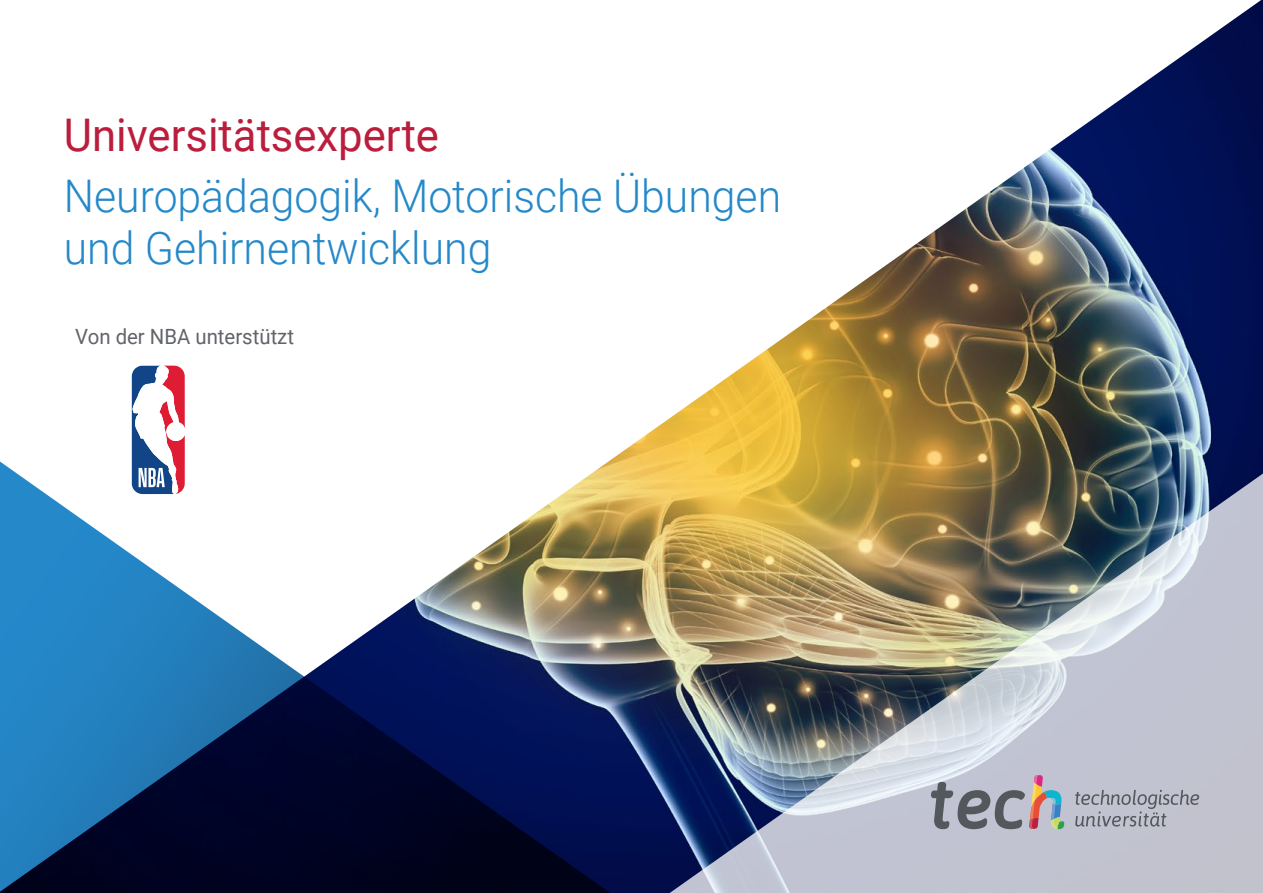
<style>
.page{position:relative;width:1263px;height:893px;background:#fff}
.page>*{position:absolute;margin:0;border:0;box-sizing:border-box;transform-origin:0 0}
.t1{font:300 45px/52.5px "Roboto";color:#2488c9;scale:.95 1}
.t2{font:45px "Roboto";color:#ba1e3c}
.t3{font:21px "Roboto";color:#61646a}
</style>
<div class="page">
<img style="left:131px;top:0;width:1132px;height:458px">
<svg style="left:0;top:446px;width:640px;height:447px"></svg>
<img style="left:634px;top:458px;width:629px;height:435px">
<svg style="left:132px;top:366px;width:53px;height:128px"></svg>
<svg style="left:931px;top:775px;width:133px;height:54px;background:#a1a0a9"></svg>
<svg style="left:1075px;top:790px;width:124px;height:36px;background:#aaacb7"></svg>
<p class="t2" style="left:64px;top:103px;width:377px">Universitätsexperte</p>
<p class="t1" style="left:64px;top:168px;width:757px">Neuropädagogik, Motorische Übungen und Gehirnentwicklung</p>
<p class="t3" style="left:75px;top:322px;width:220px">Von der NBA unterstützt</p>
</div>
